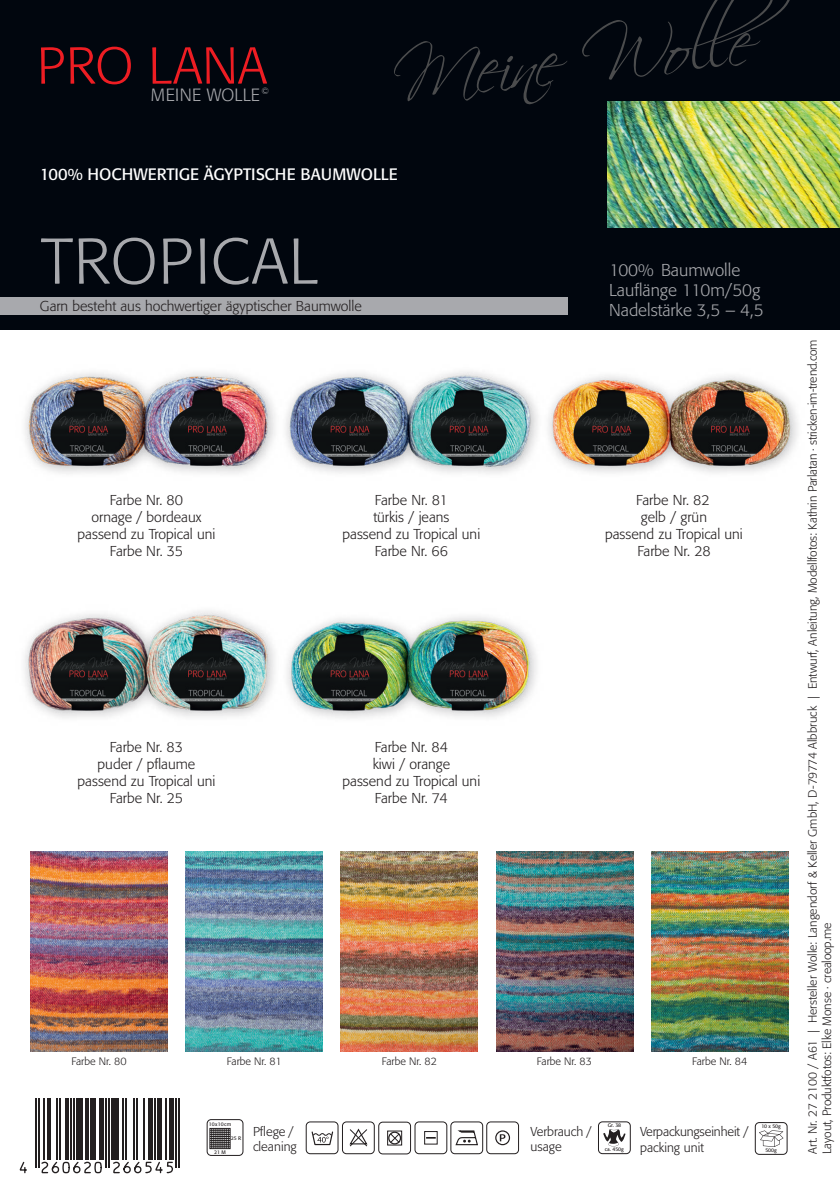
<style>
.page{position:relative;width:840px;height:1191px;background:#fff}
.page>*{position:absolute;margin:0;border:0;box-sizing:border-box;transform-origin:0 0}
.t1{font:300 64px "Formata";letter-spacing:.015em;color:#a8a9ad}
.t2{font:300 17.6px "Formata";letter-spacing:.01em;color:#a8a9ad}
.t3{font:300 17px/19.8px "Formata";color:#a8a9ad}
.t4{font:16.4px "Formata";color:#fff}
.t5{font:300 14.2px/17px "Formata";color:#231f20;text-align:center}
.t6{font:300 12.8px/15.4px "Formata";color:#231f20}
.t7{font:300 12px/14px "Formata";letter-spacing:-.01em;color:#231f20}
.t8{font:300 10.6px "Formata";color:#231f20}
.t9{font:5.2px "Formata";color:#231f20}
.t10{font:5.2px "Formata";letter-spacing:.05em;color:#231f20}
</style>
<div class="page">
<img style="left:25px;top:372px;width:245px;height:102px">
<img style="left:24px;top:611px;width:245px;height:107px">
<img style="left:270px;top:371px;width:261px;height:103px">
<img style="left:269px;top:616px;width:268px;height:103px">
<img style="left:531px;top:375px;width:267px;height:98px">
<img style="left:31px;top:851px;width:136px;height:200px">
<img style="left:186px;top:851px;width:136px;height:200px">
<img style="left:340px;top:851px;width:137px;height:200px">
<img style="left:496px;top:851px;width:136px;height:200px">
<img style="left:651px;top:851px;width:136px;height:200px">
<svg style="left:44px;top:1098px;width:136px;height:70px"></svg>
<hr style="left:35px;top:1098px;width:2px;height:69px;background:#231f20">
<hr style="left:38px;top:1098px;width:2px;height:69px;background:#231f20">
<hr style="left:43px;top:1098px;width:1px;height:62px;background:#231f20">
<hr style="left:47px;top:1098px;width:3px;height:62px;background:#231f20">
<hr style="left:56px;top:1098px;width:2px;height:62px;background:#231f20">
<hr style="left:59px;top:1098px;width:2px;height:62px;background:#231f20">
<hr style="left:66px;top:1098px;width:3px;height:62px;background:#231f20">
<hr style="left:70px;top:1098px;width:2px;height:62px;background:#231f20">
<hr style="left:73px;top:1098px;width:2px;height:62px;background:#231f20">
<div style="left:76px;top:1098px;width:6px;height:62px;background:#231f20"></div>
<hr style="left:85px;top:1098px;width:3px;height:62px;background:#231f20">
<hr style="left:90px;top:1098px;width:3px;height:62px;background:#231f20">
<hr style="left:95px;top:1098px;width:1px;height:62px;background:#231f20">
<div style="left:99px;top:1098px;width:5px;height:62px;background:#231f20"></div>
<hr style="left:105px;top:1098px;width:2px;height:69px;background:#231f20">
<hr style="left:108px;top:1098px;width:2px;height:69px;background:#231f20">
<hr style="left:111px;top:1098px;width:3px;height:62px;background:#231f20">
<hr style="left:116px;top:1098px;width:3px;height:62px;background:#231f20">
<hr style="left:122px;top:1098px;width:1px;height:62px;background:#231f20">
<hr style="left:125px;top:1098px;width:2px;height:62px;background:#231f20">
<hr style="left:133px;top:1098px;width:1px;height:62px;background:#231f20">
<hr style="left:136px;top:1098px;width:1px;height:62px;background:#231f20">
<hr style="left:143px;top:1098px;width:2px;height:62px;background:#231f20">
<hr style="left:148px;top:1098px;width:4px;height:62px;background:#231f20">
<hr style="left:154px;top:1098px;width:1px;height:62px;background:#231f20">
<div style="left:157px;top:1098px;width:5px;height:62px;background:#231f20"></div>
<hr style="left:165px;top:1098px;width:1px;height:62px;background:#231f20">
<div style="left:169px;top:1098px;width:5px;height:62px;background:#231f20"></div>
<hr style="left:175px;top:1098px;width:2px;height:69px;background:#231f20">
<hr style="left:178px;top:1098px;width:2px;height:69px;background:#231f20">
<svg style="left:19px;top:1160px;width:155px;height:14px"></svg>
<svg style="left:759px;top:1130px;width:24px;height:17px"></svg>
<div style="left:754px;top:1122px;width:32px;height:32px;border:1px solid #231f20;border-radius:4px"></div>
<svg style="left:603px;top:1129px;width:22px;height:17px"></svg>
<div style="left:598px;top:1121px;width:32px;height:32px;border:1px solid #231f20;border-radius:4px"></div>
<svg style="left:210px;top:1128px;width:20px;height:20px"></svg>
<div style="left:207px;top:1119px;width:36px;height:36px;border:1px solid #231f20;border-radius:4px"></div>
<div style="left:0;top:0;width:839px;height:329px;background:#01060e"></div>
<svg style="left:41px;top:47px;width:23px;height:37px"></svg>
<svg style="left:70px;top:47px;width:61px;height:37px"></svg>
<svg style="left:152px;top:47px;width:115px;height:37px"></svg>
<svg style="left:394px;top:0;width:396px;height:104px"></svg>
<div style="left:0;top:298px;width:568px;height:17px;background:#a8a9ad"></div>
<img style="left:607px;top:101px;width:232px;height:127px">
<svg style="left:349px;top:1128px;width:19px;height:19px"></svg>
<div style="left:342px;top:1121px;width:32px;height:33px;border:1px solid #231f20;border-radius:4px"></div>
<div style="left:387px;top:1130px;width:15px;height:15px;border:1px solid #231f20"></div>
<svg style="left:389px;top:1132px;width:11px;height:11px"></svg>
<div style="left:378px;top:1122px;width:32px;height:32px;border:1px solid #231f20;border-radius:4px"></div>
<div style="left:495px;top:1130px;width:15px;height:15px;border:1px solid #231f20;border-radius:50%"></div>
<svg style="left:499px;top:1134px;width:6px;height:7px"></svg>
<div style="left:486px;top:1121px;width:32px;height:33px;border:1px solid #231f20;border-radius:4px"></div>
<div style="left:424px;top:1131px;width:13px;height:13px;border:1px solid #231f20"></div>
<div style="left:414px;top:1121px;width:33px;height:33px;border:1px solid #231f20;border-radius:4px"></div>
<svg style="left:455px;top:1130px;width:23px;height:16px"></svg>
<div style="left:450px;top:1121px;width:32px;height:33px;border:1px solid #231f20;border-radius:4px"></div>
<svg style="left:311px;top:1131px;width:23px;height:14px"></svg>
<div style="left:306px;top:1121px;width:32px;height:33px;border:1px solid #231f20;border-radius:4px"></div>
<p class="t2" style="left:151px;top:84px;width:120px">MEINE WOLLE <sup>©</sup></p>
<p class="t4" style="left:40px;top:165px;width:359px">100% HOCHWERTIGE ÄGYPTISCHE BAUMWOLLE</p>
<p class="t1" style="left:41px;top:224px;width:278px">TROPICAL</p>
<p class="t3" style="left:608px;top:260px;width:152px">100% Baumwolle<br>Lauflänge 110m/50g</p>
<p class="t5" style="left:40px;top:298px;width:323px">Garn besteht aus hochwertiger ägyptischer Baumwolle</p>
<p class="t3" style="left:608px;top:300px;width:156px">Nadelstärke 3,5 – 4,5</p>
<p class="t5" style="left:77px;top:491px;width:139px">Farbe Nr. 80<br>ornage / bordeaux passend zu Tropical uni<br>Farbe Nr. 35</p>
<p class="t5" style="left:110px;top:738px;width:75px">Farbe Nr. 83</p>
<p class="t5" style="left:78px;top:755px;width:139px">puder / pflaume passend zu Tropical uni<br>Farbe Nr. 25</p>
<p class="t5" style="left:375px;top:491px;width:74px">Farbe Nr. 81</p>
<p class="t5" style="left:342px;top:508px;width:139px">türkis / jeans<br>passend zu Tropical uni<br>Farbe Nr. 66</p>
<p class="t5" style="left:374px;top:738px;width:75px">Farbe Nr. 84</p>
<p class="t5" style="left:342px;top:755px;width:139px">kiwi / orange<br>passend zu Tropical uni<br>Farbe Nr. 74</p>
<p class="t5" style="left:636px;top:491px;width:75px">Farbe Nr. 82</p>
<p class="t5" style="left:604px;top:508px;width:139px">gelb / grün<br>passend zu Tropical uni<br>Farbe Nr. 28</p>
<p class="t8" style="left:71px;top:1055px;width:57px">Farbe Nr. 80</p>
<p class="t8" style="left:227px;top:1055px;width:56px">Farbe Nr. 81</p>
<p class="t8" style="left:381px;top:1055px;width:57px">Farbe Nr. 82</p>
<p class="t8" style="left:536px;top:1055px;width:57px">Farbe Nr. 83</p>
<p class="t8" style="left:691px;top:1055px;width:57px">Farbe Nr. 84</p>
<p class="t10" style="left:209px;top:1120px;width:24px">10x10cm</p>
<p class="t9" style="left:231px;top:1134px;width:12px">25 R</p>
<p class="t9" style="left:214px;top:1148px;width:13px">21 M</p>
<p class="t6" style="left:253px;top:1123px;width:45px">Pflege / cleaning</p>
<p class="t6" style="left:530px;top:1123px;width:63px">Verbrauch / usage</p>
<p class="t9" style="left:607px;top:1122px;width:15px">Gr. 38</p>
<p class="t9" style="left:604px;top:1146px;width:21px">ca. 450g</p>
<p class="t6" style="left:639px;top:1124px;width:110px">Verpackungseinheit / packing unit</p>
<p class="t9" style="left:760px;top:1123px;width:21px">10 x 50g</p>
<p class="t9" style="left:765px;top:1147px;width:13px">500g</p>
<p class="t7" style="left:805px;top:1153px;width:816px;rotate:-90deg">Art. Nr. 27 2100 / A61 | Hersteller Wolle: Langendorf &amp; Keller GmbH, D-79774 Albbruck | Entwurf, Anleitung, Modellfotos: Kathrin Parlatan · stricken-im-trend.com<br>Layout, Produktfotos: Elke Monse · crealoop.me</p>
</div>
